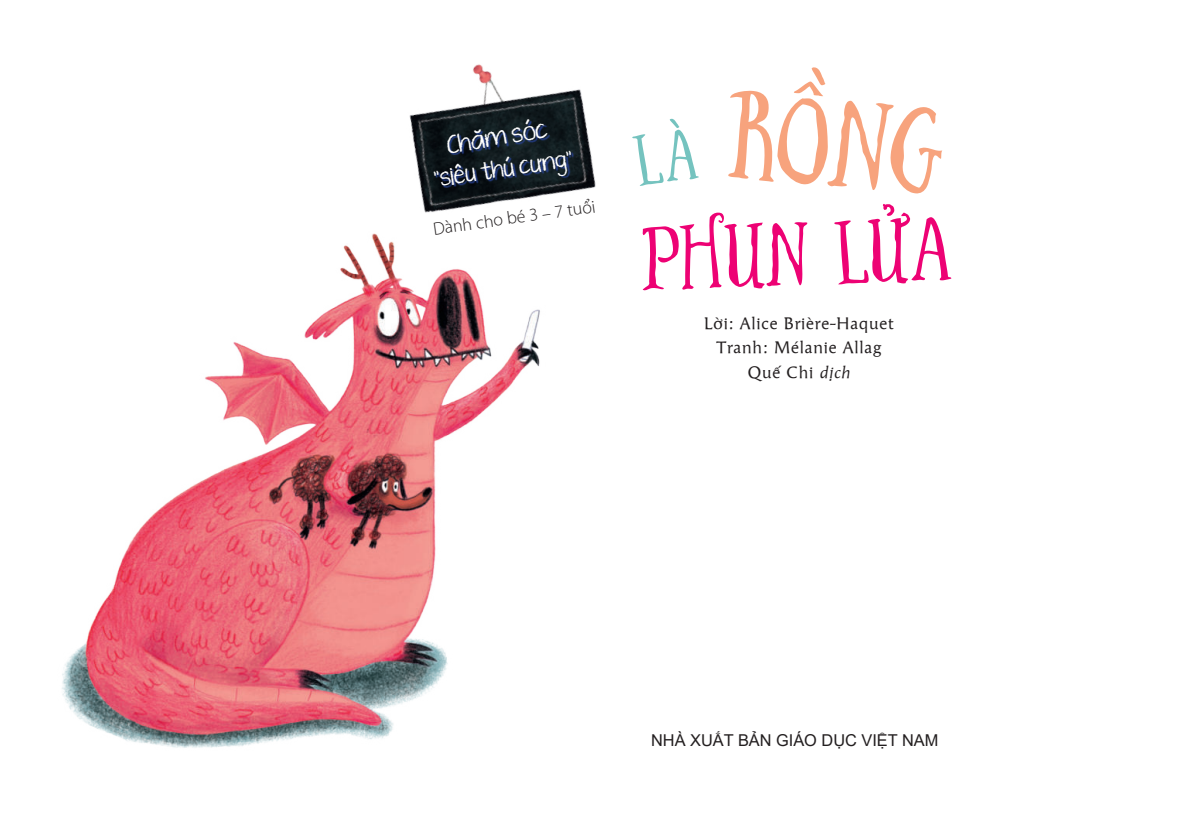
<style>
.page{position:relative;width:1204px;height:813px;background:#fff}
.page>*{position:absolute;margin:0;border:0;box-sizing:border-box;transform-origin:0 0}
.t1{font:107.7px "i Ciel Butcherandblock";color:#f7a37d}
.t2{font:78px "i Ciel Butcherandblock";color:#ed0274}
.t3{font:25.65px "SVN KG Ten Thousand Reasons";color:#fff;scale:1.05 1}
.t4{font:24.15px "SVN KG Ten Thousand Reasons";color:#fff;scale:1.05 1}
.t5{font:300 18px "Myriad Pro";color:#231f20}
.t6{font:16.5px/24px "SFU Angie";letter-spacing:.05em;color:#231f20;text-align:center}
.t7{font:16.35px "Arial";color:#231f20}
.s1{font-style:italic}
</style>
<div class="page">
<img style="left:62px;top:258px;width:478px;height:490px">
<img style="left:343px;top:64px;width:253px;height:194px">
<div style="left:449px;top:120px;width:101px;height:35px;background:#253f8e;opacity:.9"></div>
<div style="left:435px;top:152px;width:138px;height:36px;background:#253f8e;opacity:.9"></div>
<h3 class="t3" style="left:443px;top:126px;width:98px;rotate:-10deg">Chăm sóc</h3>
<h3 class="t4" style="left:431px;top:161px;width:135px;rotate:-9deg">"siêu thú cưng"</h3>
<p class="t5" style="left:432px;top:218px;width:165px;rotate:-8deg">Dành cho bé 3 – 7 tuổi</p>
<h1 class="t1" style="left:733px;top:58px;width:216px;rotate:5deg">rồng</h1>
<h2 class="t2" style="left:639px;top:204px;width:313px;rotate:-2deg">phun lửa</h2>
<p class="t6" style="left:704px;top:310px;width:191px">Lời: Alice Brière-Haquet<br>Tranh: Mélanie Allag<br>Quế Chi <span class="s1">dịch</span></p>
<p class="t7" style="left:651px;top:728px;width:289px">NHÀ XUẤT BẢN GIÁO DỤC VIỆT NAM</p>
</div>
